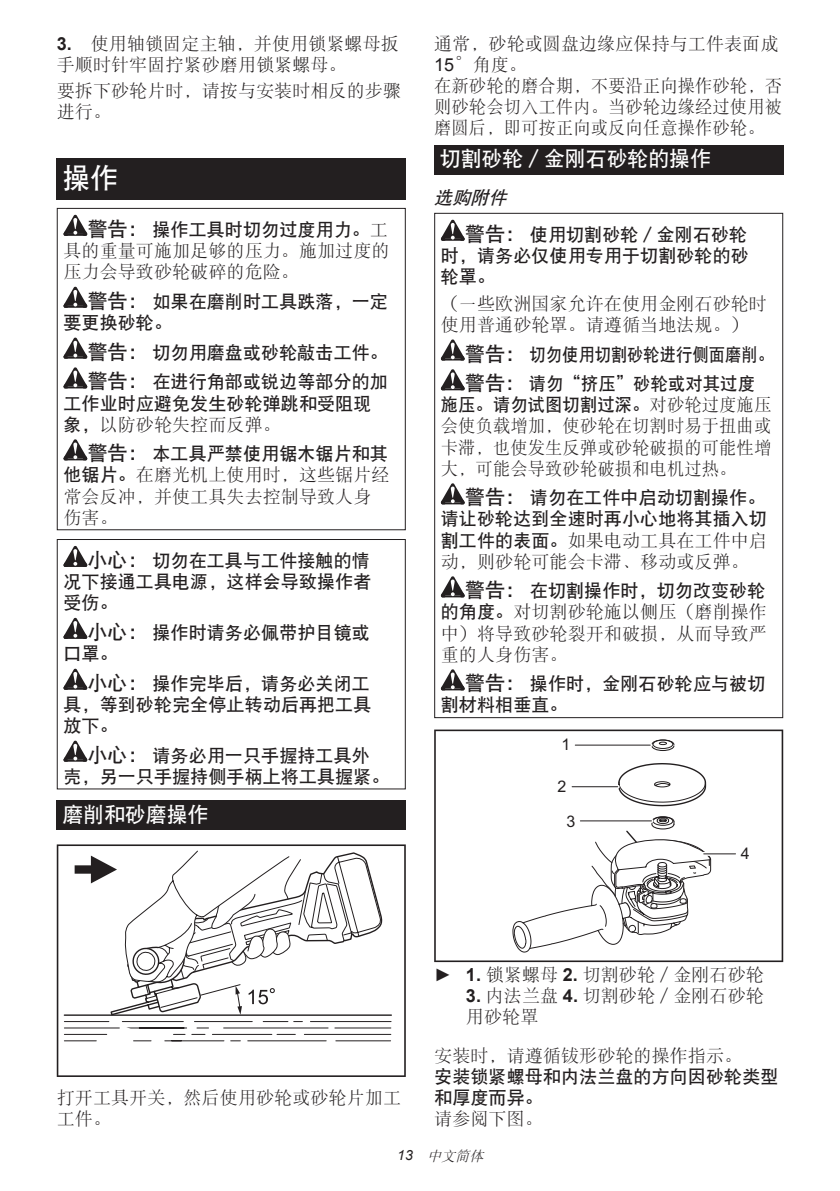
<style>
.page{position:relative;width:840px;height:1191px;background:#fff}
.page>*{position:absolute;margin:0;border:0;box-sizing:border-box;transform-origin:0 0}
.t1{font:28px "DFP Hei W7 GB EUC H";color:#fff}
.t2{font:21px "DFP Hei W7 GB EUC H";letter-spacing:-.01em;color:#fff}
.t3{font:18px/21px "DFP Song W3 GB EUC H";letter-spacing:.005em;color:#231f20}
.t4{font:18px/21px "DFP Hei W7 GB EUC H";letter-spacing:.005em;color:#231f20}
.t5{font:18px/21px "DFP Song W3 GB EUC H";letter-spacing:.005em;color:#231f20;text-align:justify;scale:.96 1}
.t6{font:18px/29.8px "DFP Hei W7 GB EUC H";letter-spacing:.005em;color:#231f20;scale:.9 1}
.t7{font:18px "DFP Hei W7 GB EUC H";letter-spacing:.005em;color:#231f20;scale:.96 1}
.t8{font:16px/34.4px "Arial";color:#231f20;text-align:center}
.t9{font:italic 14px "DFP Song W3 GB EUC H";color:#231f20}
.s1{font-family:"Arial";font-weight:700}
.s2{font-size:20px}
.s3{font-family:"DFP Song W3 GB EUC H"}
.s4{font-family:"DFP Hei W7 GB EUC H"}
.s5{font-family:"Arial"}
.s6{font-style:italic}
</style>
<div class="page">
<div style="left:57px;top:158px;width:348px;height:41px;background:#231f20"></div>
<svg style="left:63px;top:215px;width:24px;height:21px"></svg>
<svg style="left:63px;top:287px;width:24px;height:21px"></svg>
<svg style="left:63px;top:337px;width:24px;height:22px"></svg>
<svg style="left:63px;top:367px;width:24px;height:21px"></svg>
<svg style="left:63px;top:439px;width:24px;height:21px"></svg>
<div style="left:57px;top:208px;width:348px;height:322px;border:1px solid #231f20"></div>
<svg style="left:63px;top:546px;width:24px;height:21px"></svg>
<svg style="left:63px;top:618px;width:24px;height:21px"></svg>
<svg style="left:63px;top:668px;width:24px;height:22px"></svg>
<svg style="left:63px;top:740px;width:24px;height:21px"></svg>
<div style="left:57px;top:539px;width:348px;height:250px;border:1px solid #231f20"></div>
<div style="left:57px;top:800px;width:348px;height:30px;background:#231f20"></div>
<svg style="left:57px;top:844px;width:348px;height:233px"></svg>
<div style="left:434px;top:145px;width:348px;height:29px;background:#231f20"></div>
<svg style="left:440px;top:220px;width:24px;height:21px"></svg>
<svg style="left:440px;top:339px;width:24px;height:21px"></svg>
<svg style="left:440px;top:369px;width:24px;height:21px"></svg>
<svg style="left:440px;top:483px;width:24px;height:21px"></svg>
<svg style="left:440px;top:576px;width:24px;height:21px"></svg>
<svg style="left:440px;top:669px;width:24px;height:21px"></svg>
<svg style="left:434px;top:729px;width:348px;height:233px"></svg>
<p class="t3" style="left:57px;top:33px;width:343px"><span class="s1">3.</span> 使用轴锁固定主轴，并使用锁紧螺母扳手顺时针牢固拧紧砂磨用锁紧螺母。</p>
<p class="t3" style="left:57px;top:80px;width:345px">要拆下砂轮片时，请按与安装时相反的步骤进行。</p>
<h1 class="t1" style="left:62px;top:164px;width:57px">操作</h1>
<p class="t4" style="left:87px;top:219px;width:302px"><span class="s2">警告：</span>操作工具时切勿过度用力。<span class="s3">工</span></p>
<p class="t3" style="left:63px;top:240px;width:327px">具的重量可施加足够的压力。施加过度的压力会导致砂轮破碎的危险。</p>
<p class="t4" style="left:63px;top:291px;width:326px;text-indent:24px"><span class="s2">警告：</span>如果在磨削时工具跌落，一定要更换砂轮。</p>
<p class="t4" style="left:87px;top:337px;width:302px;line-height:29.8px"><span class="s2">警告：</span>切勿用磨盘或砂轮敲击工件。<span class="s2">警告：</span>在进行角部或锐边等部分的加</p>
<p class="t4" style="left:63px;top:392px;width:309px">工作业时应避免发生砂轮弹跳和受阻现</p>
<p class="t3" style="left:63px;top:413px;width:219px"><span class="s4">象，</span>以防砂轮失控而反弹。</p>
<p class="t4" style="left:87px;top:443px;width:302px"><span class="s2">警告：</span>本工具严禁使用锯木锯片和其</p>
<p class="t3" style="left:63px;top:464px;width:327px"><span class="s4">他锯片。</span>在磨光机上使用时，这些锯片经常会反冲，并使工具失去控制导致人身伤害。</p>
<p class="t4" style="left:63px;top:550px;width:309px;text-align:justify;text-indent:24px"><span class="s2">小心：</span>切勿在工具与工件接触的情况下接通工具电源，这样会导致操作者受伤。</p>
<p class="t4" style="left:63px;top:622px;width:308px;text-indent:24px"><span class="s2">小心：</span>操作时请务必佩带护目镜或口罩。</p>
<p class="t4" style="left:63px;top:673px;width:309px;text-align:justify;text-indent:24px"><span class="s2">小心：</span>操作完毕后，请务必关闭工具，等到砂轮完全停止转动后再把工具放下。</p>
<p class="t4" style="left:63px;top:744px;width:327px;text-align:center"><span class="s2">小心：</span>请务必用一只手握持工具外<br>壳，另一只手握持侧手柄上将工具握紧。</p>
<p class="t2" style="left:62px;top:803px;width:147px">磨削和砂磨操作</p>
<p class="t3" style="left:434px;top:33px;width:349px">通常，砂轮或圆盘边缘应保持与工件表面成<br><span class="s5">15</span>°角度。<br>在新砂轮的磨合期，不要沿正向操作砂轮，否则砂轮会切入工件内。当砂轮边缘经过使用被磨圆后，即可按正向或反向任意操作砂轮。</p>
<p class="t2" style="left:439px;top:148px;width:272px">切割砂轮／金刚石砂轮的操作</p>
<p class="t4" style="left:464px;top:179px;width:284px;line-height:36.6px;text-indent:-31px"><span class="s6">选购附件<br></span><span class="s2">警告：</span>使用切割砂轮／金刚石砂轮</p>
<p class="t4" style="left:440px;top:245px;width:309px">时，请务必仅使用专用于切割砂轮的砂轮罩。</p>
<p class="t3" style="left:440px;top:293px;width:327px">（一些欧洲国家允许在使用金刚石砂轮时使用普通砂轮罩。请遵循当地法规。）</p>
<p class="t6" style="left:464px;top:339px;width:345px"><span class="s2">警告：</span>切勿使用切割砂轮进行侧面磨削。<span class="s2">警告：</span>请勿“挤压”砂轮或对其过度</p>
<p class="t7" style="left:440px;top:396px;width:345px">施压。请勿试图切割过深。<span class="s3">对砂轮过度施压</span></p>
<p class="t5" style="left:440px;top:415px;width:345px">会使负载增加，使砂轮在切割时易于扭曲或卡滞，也使发生反弹或砂轮破损的可能性增大，可能会导致砂轮破损和电机过热。</p>
<p class="t4" style="left:440px;top:487px;width:327px;text-align:right"><span class="s2">警告：</span>请勿在工件中启动切割操作。<br>请让砂轮达到全速时再小心地将其插入切</p>
<p class="t3" style="left:440px;top:529px;width:327px"><span class="s4">割工件的表面。</span>如果电动工具在工件中启动，则砂轮可能会卡滞、移动或反弹。</p>
<p class="t4" style="left:464px;top:580px;width:302px"><span class="s2">警告：</span>在切割操作时，切勿改变砂轮</p>
<p class="t3" style="left:440px;top:601px;width:327px;text-align:justify"><span class="s4">的角度。</span>对切割砂轮施以侧压（磨削操作中）将导致砂轮裂开和破损，从而导致严重的人身伤害。</p>
<p class="t4" style="left:440px;top:673px;width:326px;text-indent:24px"><span class="s2">警告：</span>操作时，金刚石砂轮应与被切割材料相垂直。</p>
<p class="t8" style="left:561px;top:728px;width:10px">1</p>
<p class="t8" style="left:557px;top:769px;width:19px">2<br>3</p>
<p class="t8" style="left:740px;top:836px;width:10px">4</p>
<p class="t3" style="left:57px;top:1086px;width:345px">打开工具开关，然后使用砂轮或砂轮片加工工件。</p>
<p class="t3" style="left:434px;top:963px;width:331px"><span class="s5">►</span> <span class="s1">1.</span> 锁紧螺母 <span class="s1">2.</span> 切割砂轮／金刚石砂轮</p>
<p class="t3" style="left:465px;top:984px;width:299px"><span class="s1">3.</span> 内法兰盘 <span class="s1">4.</span> 切割砂轮／金刚石砂轮用砂轮罩</p>
<p class="t3" style="left:434px;top:1045px;width:309px">安装时，请遵循钹形砂轮的操作指示。</p>
<p class="t4" style="left:434px;top:1066px;width:345px">安装锁紧螺母和内法兰盘的方向因砂轮类型和厚度而异。</p>
<p class="t3" style="left:434px;top:1108px;width:110px">请参阅下图。</p>
<p class="t9" style="left:397px;top:1148px;width:91px"><span class="s5">1 3</span> 中文简体</p>
</div>
